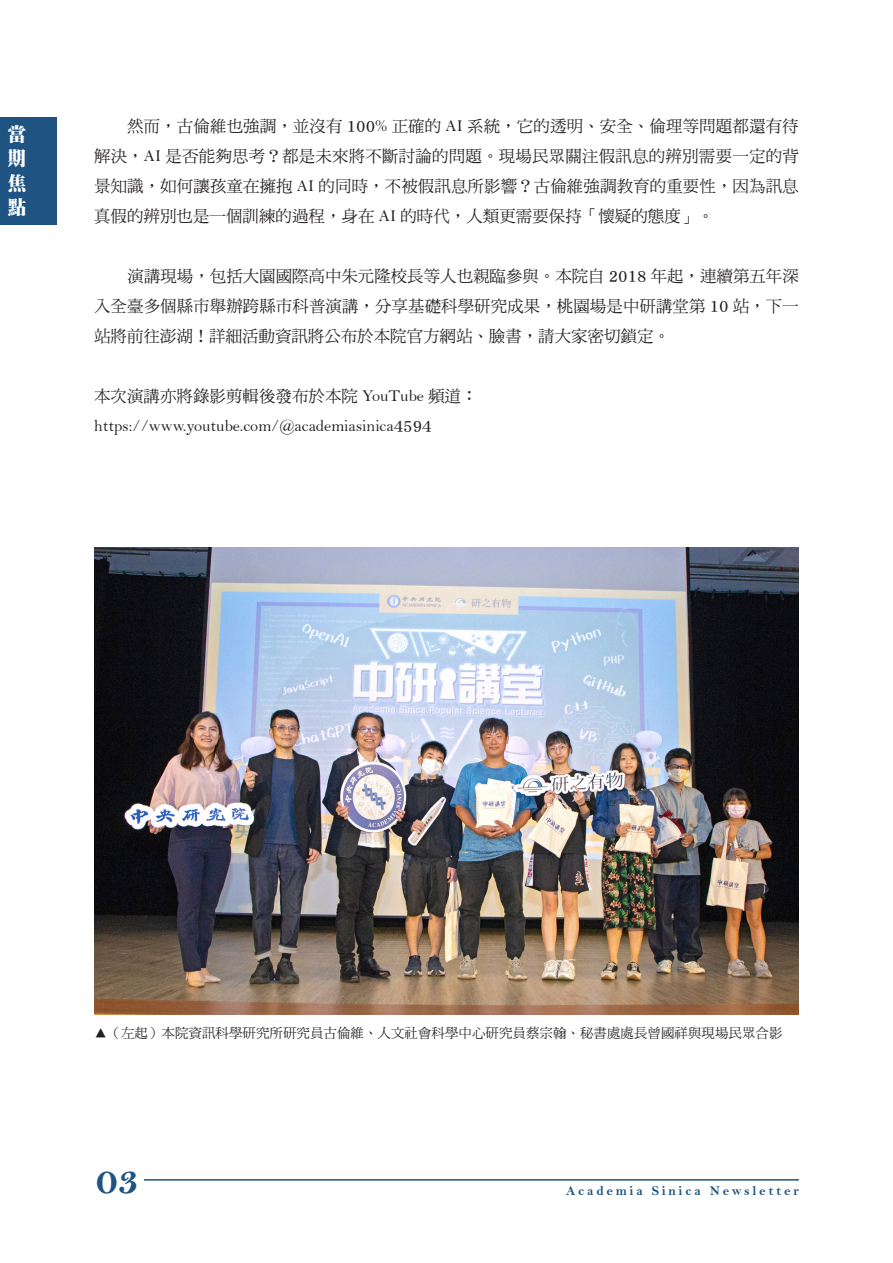
<style>
.page{position:relative;width:893px;height:1263px;background:#fff}
.page>*{position:absolute;margin:0;border:0;box-sizing:border-box;transform-origin:0 0}
.t1{font:40.5px "Bell MT Bold";color:#1f5382}
.t2{font:19.5px/24.3px "DF Ming W12 WIN BF";color:#fff;text-align:justify;scale:.95 1}
.t3{font:16.5px/30px "DF Ming Md HKP BF";color:#231f20;text-align:justify}
.t4{font:16.5px "Bell";color:#231f20}
.t5{font:13.5px "DF Ming Md HKP BF";color:#231f20}
.t6{font:13.5px "Bell MT Bold";letter-spacing:.2em;color:#1f5382}
.s1{font-family:"Bell"}
.s2{font-family:"DF Ming Md HKP BF"}
.s3{font-family:"DF Ming XB WIN BF"}
</style>
<div class="page">
<hr style="left:144px;top:1179px;width:655px;height:1px;background:#205381">
<div style="left:0;top:117px;width:57px;height:108px;background:#1f5382"></div>
<img style="left:94px;top:547px;width:705px;height:467px">
<p class="t2" style="left:8px;top:122px;width:21px">當期焦點</p>
<p class="t3" style="left:94px;top:111px;width:706px;text-indent:33px">然而，古倫維也強調，並沒有 100<span class="s1">%</span> 正確的 <span class="s1">AI</span> 系統，它的透明、安全、倫理等問題都還有待解決，<span class="s1">AI</span> 是否能夠思考？都是未來將不斷討論的問題。現場民眾關注假訊息的辨別需要一定的背景知識，如何讓孩童在擁抱 <span class="s1">AI</span> 的同時，不被假訊息所影響？古倫維強調教育的重要性，因為訊息真假的辨別也是一個訓練的過程，身在 <span class="s1">AI</span> 的時代，人類更需要保持「懷疑的態度」。</p>
<p class="t3" style="left:94px;top:261px;width:706px;text-indent:34px">演講現場，包括大園國際高中朱元隆校長等人也親臨參與。本院自 2018 年起，連續第五年深入全臺多個縣市舉辦跨縣市科普演講，分享基礎科學研究成果，桃園場是中研講堂第 10 站，下一站將前往澎湖！詳細活動資訊將公布於本院官方網站、臉書，請大家密切鎖定。</p>
<p class="t3" style="left:94px;top:381px;width:385px">本次演講亦將錄影剪輯後發布於本院 <span class="s1">YouTube</span> 頻道：</p>
<p class="t4" style="left:94px;top:416px;width:339px">https://www.youtube.com/@academiasinica<span class="s2">4594</span></p>
<p class="t5" style="left:94px;top:1027px;width:690px"><span class="s3">▲</span>（左起）本院資訊科學研究所研究員古倫維、人文社會科學中心研究員蔡宗翰、秘書處處長曾國祥與現場民眾合影</p>
<h1 class="t1" style="left:96px;top:1155px;width:45px">03</h1>
<p class="t6" style="left:566px;top:1182px;width:234px">Academia Sinica Newsletter</p>
</div>
